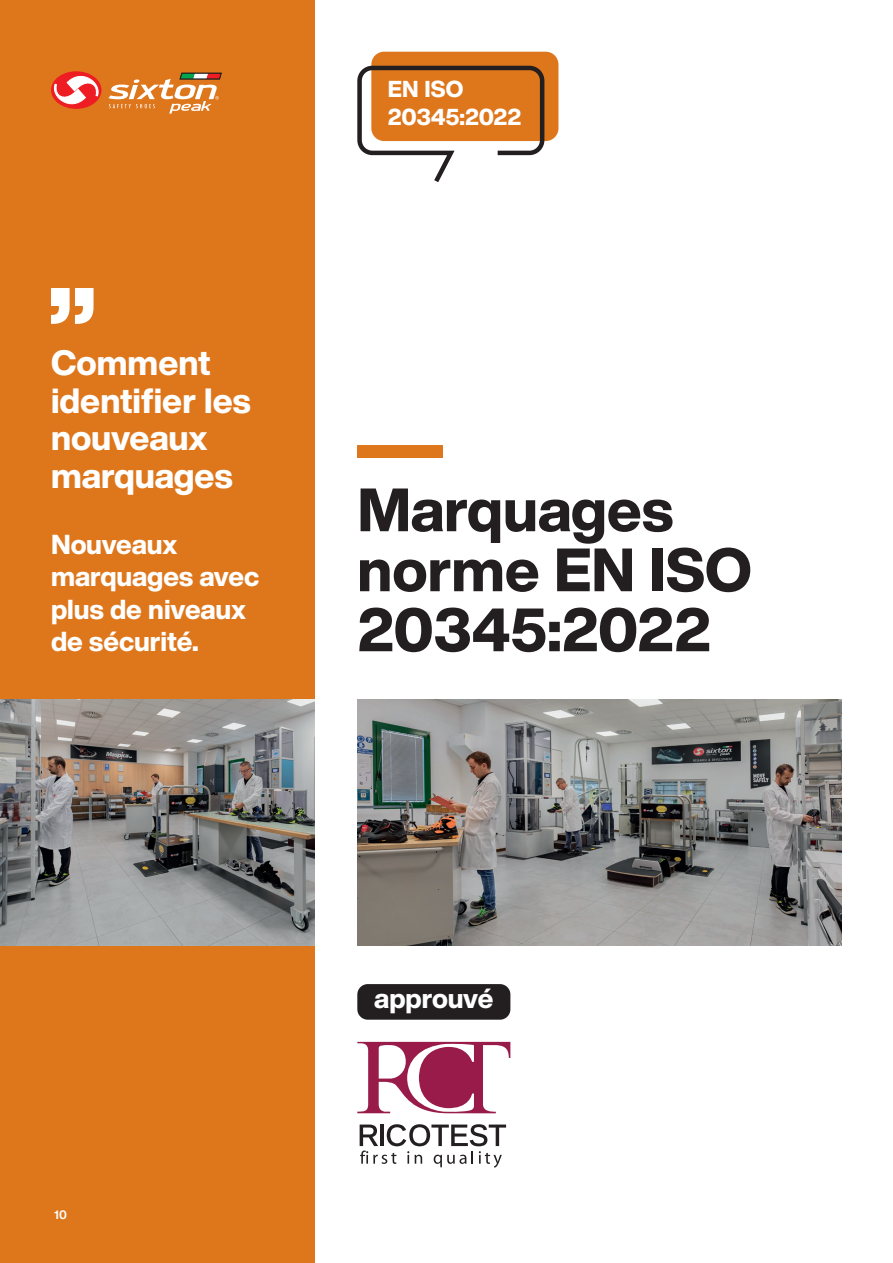
<style>
.page{position:relative;width:893px;height:1263px;background:#fff}
.page>*{position:absolute;margin:0;border:0;box-sizing:border-box;transform-origin:0 0}
.t1{font:800 60px/60px "Helvetica Now Display";color:#231f20}
.t2{font:800 34.5px/37.5px "Helvetica Now Display";color:#fff}
.t3{font:800 27px/32.4px "Helvetica Now Display";letter-spacing:-.005em;color:#fff}
.t4{font:800 22.65px/27.2px "Helvetica Now Display";letter-spacing:-.01em;color:#fff}
.t5{font:700 12px "Helvetica Now Display";color:#fff}
</style>
<div class="page">
<div style="left:0;top:0;width:315px;height:1263px;background:#de761b"></div>
<svg style="left:357px;top:1042px;width:153px;height:71px"></svg>
<svg style="left:360px;top:1124px;width:146px;height:44px"></svg>
<svg style="left:51px;top:288px;width:43px;height:36px"></svg>
<svg style="left:51px;top:71px;width:51px;height:38px"></svg>
<svg style="left:108px;top:73px;width:113px;height:41px"></svg>
<div style="left:357px;top:445px;width:85px;height:12px;background:#de761b"></div>
<div style="left:371px;top:52px;width:187px;height:89px;background:#de761b;border-radius:13px"></div>
<div style="left:357px;top:66px;width:187px;height:89px;border:4px solid #231f20;border-radius:13px"></div>
<div style="left:357px;top:984px;width:153px;height:36px;background:#231f20;border-radius:10px"></div>
<img style="left:357px;top:700px;width:485px;height:245px">
<img style="left:0;top:699px;width:315px;height:246px">
<p class="t2" style="left:51px;top:344px;width:201px">Comment identifier les nouveaux marquages</p>
<p class="t3" style="left:51px;top:528px;width:210px">Nouveaux marquages avec plus de niveaux de sécurité.</p>
<p class="t4" style="left:388px;top:76px;width:135px">EN ISO<br>20345:2022</p>
<h1 class="t1" style="left:357px;top:480px;width:396px">Marquages norme EN ISO<br>20345:2022</h1>
<p class="t5" style="left:54px;top:1207px;width:15px">10</p>
<p class="t3" style="left:374px;top:982px;width:121px">approuvé</p>
</div>
